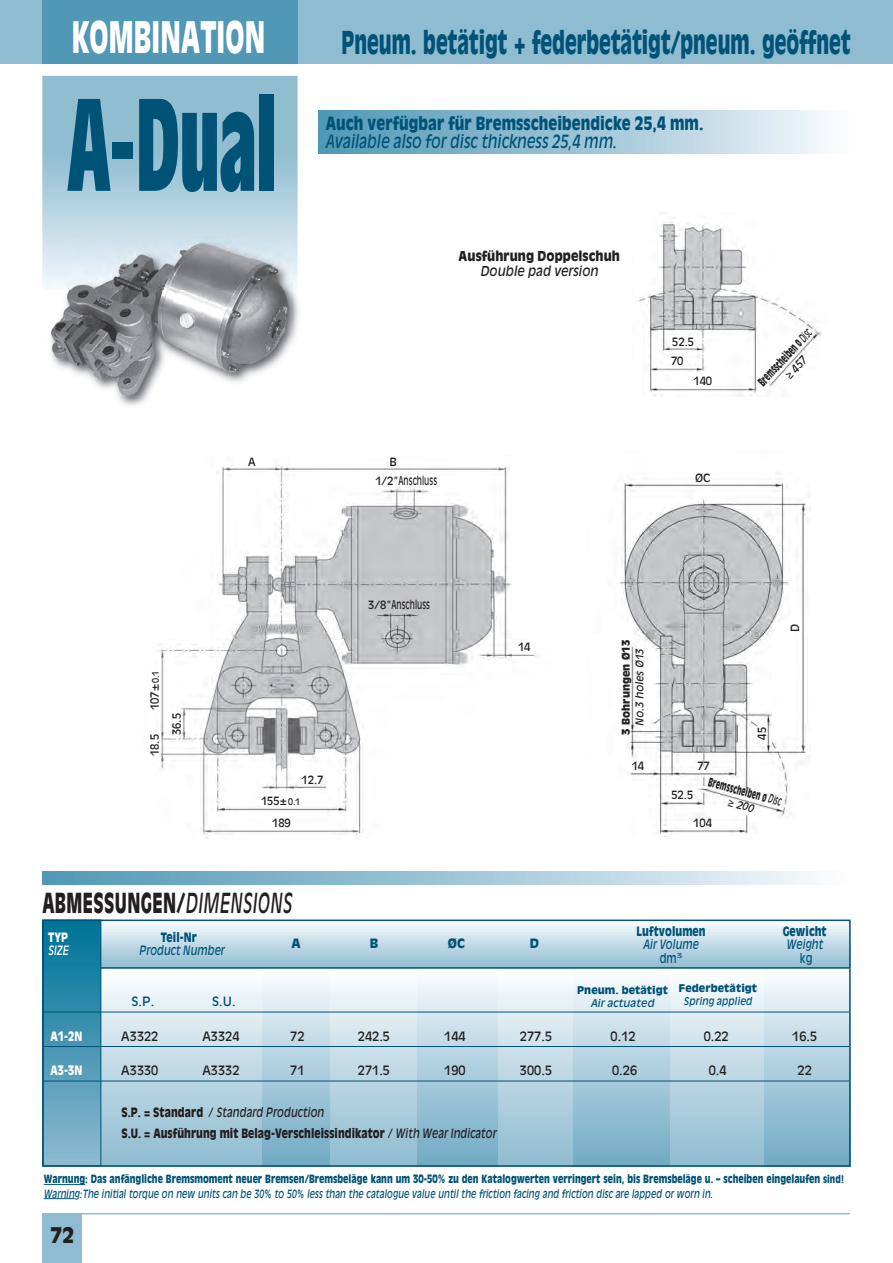
<style>
.page{position:relative;width:893px;height:1263px;background:#fff}
.page>*{position:absolute;margin:0;border:0;box-sizing:border-box;transform-origin:0 0}
.t1{font:700 condensed 128.7px "Antique Olive";color:#005376;scale:.7 1}
.t2{font:900 42.9px "Antique Olive";letter-spacing:.005em;color:#fff;scale:.62 1}
.t3{font:900 31.2px "Antique Olive";color:#005376;scale:.62 1}
.t4{font:900 27.3px "Antique Olive";letter-spacing:.025em;color:#231f20;scale:.62 1}
.t5{font:900 21px "Antique Olive";color:#231f20;scale:.93 1}
.t6{font:900 18px "Antique Olive";letter-spacing:.005em;color:#005376;scale:.8 1}
.t7{font:italic 18px "Antique Olive";letter-spacing:.005em;color:#005376;scale:.8 1}
.t8{font:900 13.5px "Antique Olive";letter-spacing:.005em;color:#231f20;scale:.9 1}
.t9{font:italic 13.5px "Antique Olive";letter-spacing:.005em;color:#231f20;scale:.9 1}
.t10{font:900 12.75px/21px "Antique Olive";letter-spacing:.005em;color:#231f20;scale:.8 1}
.t11{font:12.75px "Antique Olive";letter-spacing:.005em;color:#231f20}
.t12{font:italic 12.75px "Antique Olive";letter-spacing:.005em;color:#005376;scale:.8 1}
.t13{font:900 12.75px "Antique Olive";letter-spacing:.005em;color:#005376;scale:.8 1}
.t14{font:900 12.75px "Antique Olive";letter-spacing:.005em;color:#fff;scale:.8 1}
.t15{font:12.75px "Antique Olive";color:#005376}
.t16{font:900 12.75px "Antique Olive";letter-spacing:.005em;color:#005376}
.t17{font:12.75px "Antique Olive";color:#005376;scale:.8 1}
.t18{font:italic 12.75px "Antique Olive";color:#fff;scale:.8 1}
.t19{font:12px "Antique Olive";letter-spacing:.005em;color:#231f20;scale:.64 1}
.t20{font:900 12px "Antique Olive";color:#231f20;scale:.55 1}
.t21{font:900 12px "Antique Olive";color:#231f20;scale:.53 1}
.t22{font:900 11.25px/14.2px "Antique Olive";color:#005376;scale:.77 1}
.t23{font:11.25px/22px "Antique Olive";color:#231f20}
.t24{font:italic 11.25px "Antique Olive";color:#231f20;scale:.9 1}
.t25{font:900 10.5px "Antique Olive";letter-spacing:.005em;color:#005376}
.t26{font:italic 10.5px "Antique Olive";color:#231f20}
.t27{font:900 10.5px "Antique Olive";color:#231f20}
.t28{font:italic 10.5px "Antique Olive";letter-spacing:.005em;color:#005376;scale:.9 1}
.t29{font:italic 10.5px "Antique Olive";letter-spacing:.005em;color:#005376}
.s1{font-size:11.25px}
.s2{font-size:10.5px}
.s3{font-weight:400;font-style:italic}
.s4{font-family:"Arial"}
.s5{font-size:12px}
.s6{font-size:9px}
.s7{font-weight:400}
</style>
<div class="page">
<div style="left:319px;top:111px;width:531px;height:42px;background:linear-gradient(to right,#4d95b5,#f6f9fc)"></div>
<img style="left:619px;top:473px;width:191px;height:364px">
<svg style="left:42px;top:872px;width:771px;height:12px;background:#9dc4d6"></svg>
<img style="left:158px;top:465px;width:379px;height:374px">
<div style="left:0;top:0;width:892px;height:64px;background:#8fbcd1"></div>
<div style="left:42px;top:0;width:255px;height:64px;background:#5098b5"></div>
<svg style="left:42px;top:76px;width:255px;height:210px;background:#9fc5d7"></svg>
<img style="left:638px;top:221px;width:184px;height:176px">
<div style="left:42px;top:1214px;width:40px;height:49px;background:#8fbcd1"></div>
<hr style="left:42px;top:1213px;width:808px;height:1px;background:#8fbcd1">
<img style="left:46px;top:238px;width:253px;height:168px">
<img style="left:46px;top:238px;width:251px;height:51px">
<img style="left:47px;top:232px;width:245px;height:165px">
<div style="left:42px;top:920px;width:808px;height:48px;background:linear-gradient(to bottom,#fafcfd,#91bdd2)"></div>
<div style="left:42px;top:968px;width:808px;height:198px;background:linear-gradient(to bottom,#f9fbfd,#6da8c2)"></div>
<div style="left:98px;top:968px;width:164px;height:198px;background:linear-gradient(to bottom,#fbfcfe,#8cbad0)"></div>
<div style="left:43px;top:920px;width:58px;height:246px;background:linear-gradient(to bottom,#007194,#8fb9cf)"></div>
<div style="left:42px;top:920px;width:59px;height:246px;border:1px solid #005376"></div>
<div style="left:331px;top:968px;width:85px;height:198px;background:linear-gradient(to bottom,#fbfcfe,#8cbad0)"></div>
<div style="left:498px;top:968px;width:74px;height:198px;background:linear-gradient(to bottom,#fbfcfe,#8cbad0)"></div>
<div style="left:670px;top:968px;width:93px;height:198px;background:linear-gradient(to bottom,#fbfcfe,#8cbad0)"></div>
<hr style="left:100px;top:967px;width:749px;height:2px;background:#005376">
<hr style="left:44px;top:1012px;width:805px;height:1px;background:#005376">
<hr style="left:44px;top:1046px;width:805px;height:1px;background:#005376">
<hr style="left:44px;top:1081px;width:805px;height:1px;background:#005376">
<div style="left:42px;top:920px;width:808px;height:247px;border:2px solid #005376"></div>
<hr style="left:44px;top:1184px;width:41px;height:1px;background:#005376">
<hr style="left:44px;top:1198px;width:31px;height:1px;background:#005376">
<h2 class="t2" style="left:72px;top:19px;width:313px">KOMBINATION</h2>
<h3 class="t3" style="left:341px;top:30px;width:822px">Pneum. betätigt + federbetätigt/pneum. geöffnet</h3>
<h1 class="t1" style="left:68px;top:95px;width:300px">A-Dual</h1>
<h3 class="t6" style="left:326px;top:116px;width:473px">Auch verfügbar für Bremsscheibendicke 25,4 mm.</h3>
<h3 class="t7" style="left:326px;top:134px;width:365px">Available also for disc thickness 25,4 mm.</h3>
<p class="t8" style="left:458px;top:251px;width:181px">Ausführung Doppelschuh</p>
<p class="t9" style="left:480px;top:266px;width:132px">Double pad version</p>
<p class="t23" style="left:248px;top:451px;width:9px">A</p>
<p class="t23" style="left:389px;top:451px;width:9px">B</p>
<p class="t19" style="left:375px;top:476px;width:98px"><span class="s1">1/2”</span>Anschluss</p>
<p class="t23" style="left:672px;top:331px;width:23px">52.5</p>
<p class="t23" style="left:671px;top:351px;width:14px">70</p>
<p class="t23" style="left:693px;top:371px;width:20px">140</p>
<p class="t23" style="left:695px;top:467px;width:17px">ØC</p>
<p class="t21" style="left:756px;top:380px;width:138px;rotate:-47deg">Bremsscheiben <span class="s2">Ø</span> <span class="s3">Disc</span></p>
<p class="t24" style="left:784px;top:374px;width:30px;rotate:-47deg"><span class="s4">≥</span> 457</p>
<p class="t23" style="left:144px;top:710px;width:41px;rotate:-90deg">107<span class="s5">±</span><span class="s6">0.1</span></p>
<p class="t23" style="left:144px;top:735px;width:23px;text-indent:-21px;rotate:-90deg">18.5<br>36.5</p>
<p class="t23" style="left:301px;top:770px;width:23px">12.7</p>
<p class="t23" style="left:261px;top:791px;width:41px">155<span class="s5">±</span><span class="s6">0.1</span></p>
<p class="t23" style="left:272px;top:812px;width:20px">189</p>
<h3 class="t4" style="left:42px;top:892px;width:404px">ABMESSUNGEN/<span class="s3">DIMENSIONS</span></h3>
<p class="t19" style="left:368px;top:600px;width:98px"><span class="s1">3/8”</span>Anschluss</p>
<p class="t23" style="left:518px;top:637px;width:14px">14</p>
<p class="t27" style="left:621px;top:735px;width:96px;rotate:-90deg">3 Bohrungen Ø13</p>
<p class="t26" style="left:635px;top:726px;width:79px;rotate:-90deg">No.3 holes Ø13</p>
<p class="t23" style="left:784px;top:632px;width:10px;rotate:-90deg">D</p>
<p class="t23" style="left:751px;top:740px;width:14px;rotate:-90deg">45</p>
<p class="t23" style="left:631px;top:755px;width:14px">14</p>
<p class="t23" style="left:697px;top:755px;width:14px">77</p>
<p class="t23" style="left:671px;top:785px;width:23px">52.5</p>
<p class="t23" style="left:693px;top:813px;width:20px">104</p>
<p class="t20" style="left:709px;top:777px;width:138px;rotate:15deg">Bremsscheiben <span class="s2">Ø</span> <span class="s3">Disc</span></p>
<p class="t26" style="left:729px;top:798px;width:28px;rotate:15deg"><span class="s4">≥</span> 200</p>
<p class="t14" style="left:48px;top:932px;width:26px">TYP</p>
<p class="t13" style="left:161px;top:932px;width:46px">Teil-Nr</p>
<p class="t18" style="left:48px;top:945px;width:27px">SIZE</p>
<p class="t12" style="left:139px;top:945px;width:108px">Product Number</p>
<p class="t15" style="left:131px;top:996px;width:24px">S.P.</p>
<p class="t15" style="left:212px;top:996px;width:25px">S.U.</p>
<p class="t16" style="left:291px;top:938px;width:11px">A</p>
<p class="t16" style="left:370px;top:938px;width:10px">B</p>
<p class="t16" style="left:448px;top:938px;width:19px">ØC</p>
<p class="t16" style="left:530px;top:938px;width:11px">D</p>
<p class="t13" style="left:636px;top:926px;width:88px">Luftvolumen</p>
<p class="t13" style="left:782px;top:926px;width:56px">Gewicht</p>
<p class="t12" style="left:643px;top:939px;width:70px">Air Volume</p>
<p class="t12" style="left:786px;top:939px;width:47px">Weight</p>
<p class="t17" style="left:659px;top:953px;width:30px">dm<sup>3</sup></p>
<p class="t17" style="left:800px;top:953px;width:17px">kg</p>
<p class="t25" style="left:577px;top:986px;width:92px">Pneum. betätigt</p>
<p class="t29" style="left:591px;top:998px;width:65px">Air actuated</p>
<p class="t25" style="left:679px;top:984px;width:80px">Federbetätigt</p>
<p class="t28" style="left:684px;top:997px;width:77px">Spring applied</p>
<p class="t14" style="left:50px;top:1031px;width:41px">A1-2N</p>
<p class="t11" style="left:121px;top:1031px;width:39px">A3322</p>
<p class="t11" style="left:202px;top:1031px;width:39px">A3324</p>
<p class="t11" style="left:290px;top:1031px;width:16px">72</p>
<p class="t11" style="left:358px;top:1031px;width:34px">242.5</p>
<p class="t11" style="left:444px;top:1031px;width:23px">144</p>
<p class="t11" style="left:520px;top:1031px;width:34px">277.5</p>
<p class="t11" style="left:610px;top:1031px;width:27px">0.12</p>
<p class="t11" style="left:703px;top:1031px;width:27px">0.22</p>
<p class="t11" style="left:792px;top:1031px;width:27px">16.5</p>
<p class="t14" style="left:50px;top:1065px;width:41px">A3-3N</p>
<p class="t11" style="left:121px;top:1065px;width:39px">A3330</p>
<p class="t11" style="left:202px;top:1065px;width:39px">A3332</p>
<p class="t11" style="left:290px;top:1065px;width:16px">71</p>
<p class="t11" style="left:358px;top:1065px;width:34px">271.5</p>
<p class="t11" style="left:444px;top:1065px;width:23px">190</p>
<p class="t11" style="left:520px;top:1065px;width:34px">300.5</p>
<p class="t11" style="left:612px;top:1065px;width:27px">0.26</p>
<p class="t11" style="left:708px;top:1065px;width:19px">0.4</p>
<p class="t11" style="left:797px;top:1065px;width:16px">22</p>
<p class="t10" style="left:121px;top:1102px;width:470px">S.P. = Standard <span class="s7">/</span> <span class="s3">Standard Production<br></span>S.U. = Ausführung mit Belag-Verschleissindikator <span class="s7">/</span> <span class="s3">With Wear Indicator</span></p>
<p class="t22" style="left:44px;top:1173px;width:1041px">Warnung: Das anfängliche Bremsmoment neuer Bremsen/Bremsbeläge kann um 30-50% zu den Katalogwerten verringert sein, bis Bremsbeläge u. – scheiben eingelaufen <span class="s2">sind!<br></span><span class="s3">Warning: The initial torque on new units can be 30% to 50% less than the catalogue value until the friction facing and friction disc are lapped or worn in.</span></p>
<h3 class="t5" style="left:50px;top:1227px;width:27px">72</h3>
</div>
